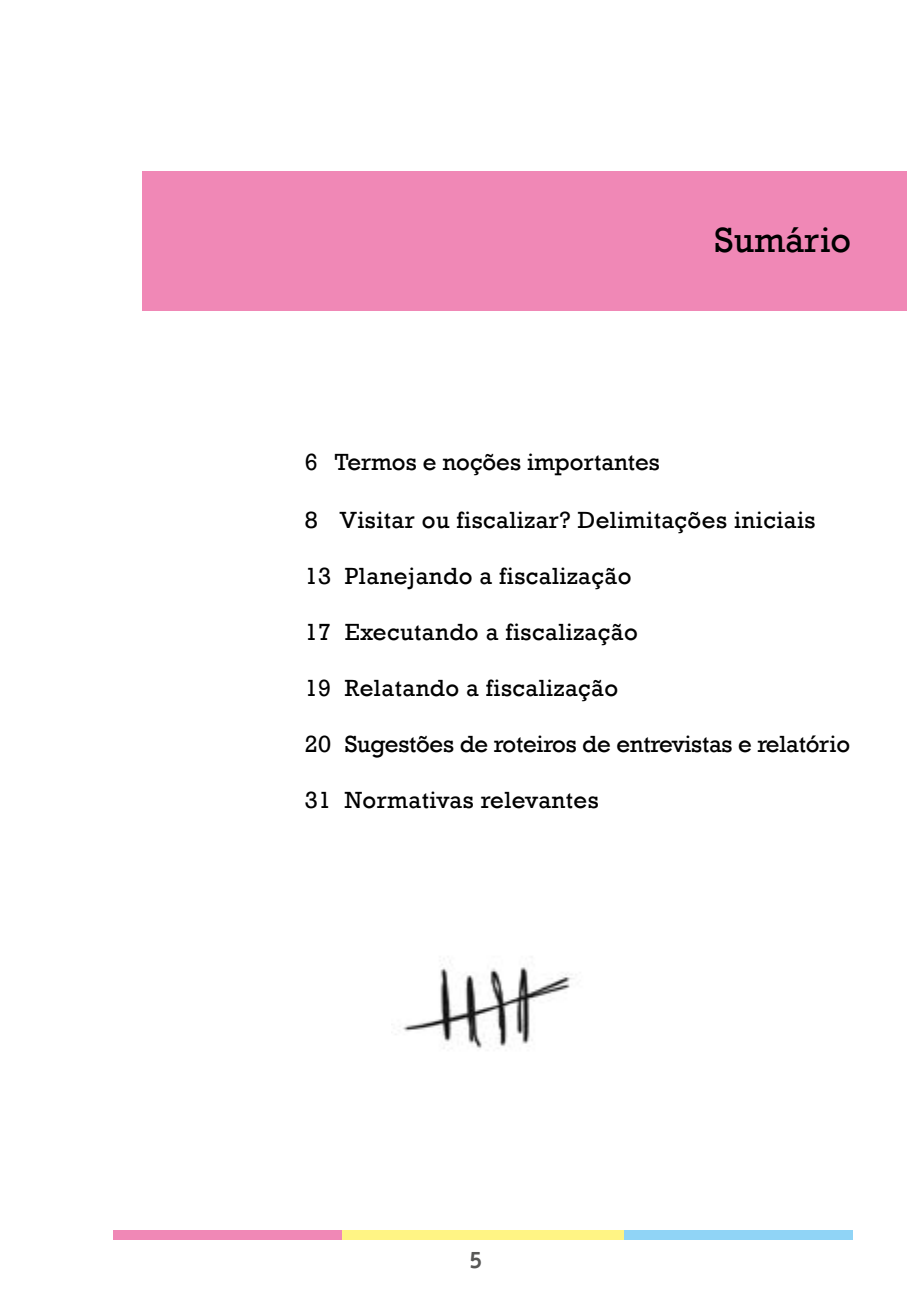
<style>
.page{position:relative;width:908px;height:1304px;background:#fff}
.page>*{position:absolute;margin:0;border:0;box-sizing:border-box;transform-origin:0 0}
.t1{font:36px "Rockwell";color:#000}
.t2{font:24px "Rockwell";letter-spacing:.02em;color:#000}
.t3{font:24px "Rockwell";letter-spacing:-.01em;color:#000}
.t4{font:24px "Rockwell";color:#000}
.t5{font:700 24px "Officina Sans";color:#575756}
</style>
<div class="page">
<div style="left:333px;top:1230px;width:291px;height:10px;background:#fff484"></div>
<div style="left:624px;top:1230px;width:228px;height:10px;background:#90d4f6"></div>
<div style="left:113px;top:1230px;width:228px;height:10px;background:#f088b6"></div>
<div style="left:143px;top:171px;width:763px;height:140px;background:#f088b6"></div>
<img style="left:403px;top:967px;width:171px;height:82px">
<h1 class="t1" style="left:714px;top:219px;width:138px">Sumário</h1>
<p class="t4" style="left:304px;top:448px;width:356px">6 Termos e noções importantes</p>
<p class="t2" style="left:304px;top:506px;width:512px">8 Visitar ou fiscalizar? Delimitações iniciais</p>
<p class="t2" style="left:304px;top:562px;width:328px">13 Planejando a fiscalização</p>
<p class="t2" style="left:304px;top:618px;width:334px">17 Executando a fiscalização</p>
<p class="t2" style="left:304px;top:674px;width:315px">19 Relatando a fiscalização</p>
<p class="t3" style="left:304px;top:730px;width:546px">20 Sugestões de roteiros de entrevistas e relatório</p>
<p class="t2" style="left:304px;top:786px;width:295px">31 Normativas relevantes</p>
<p class="t5" style="left:469px;top:1244px;width:15px">5</p>
</div>
